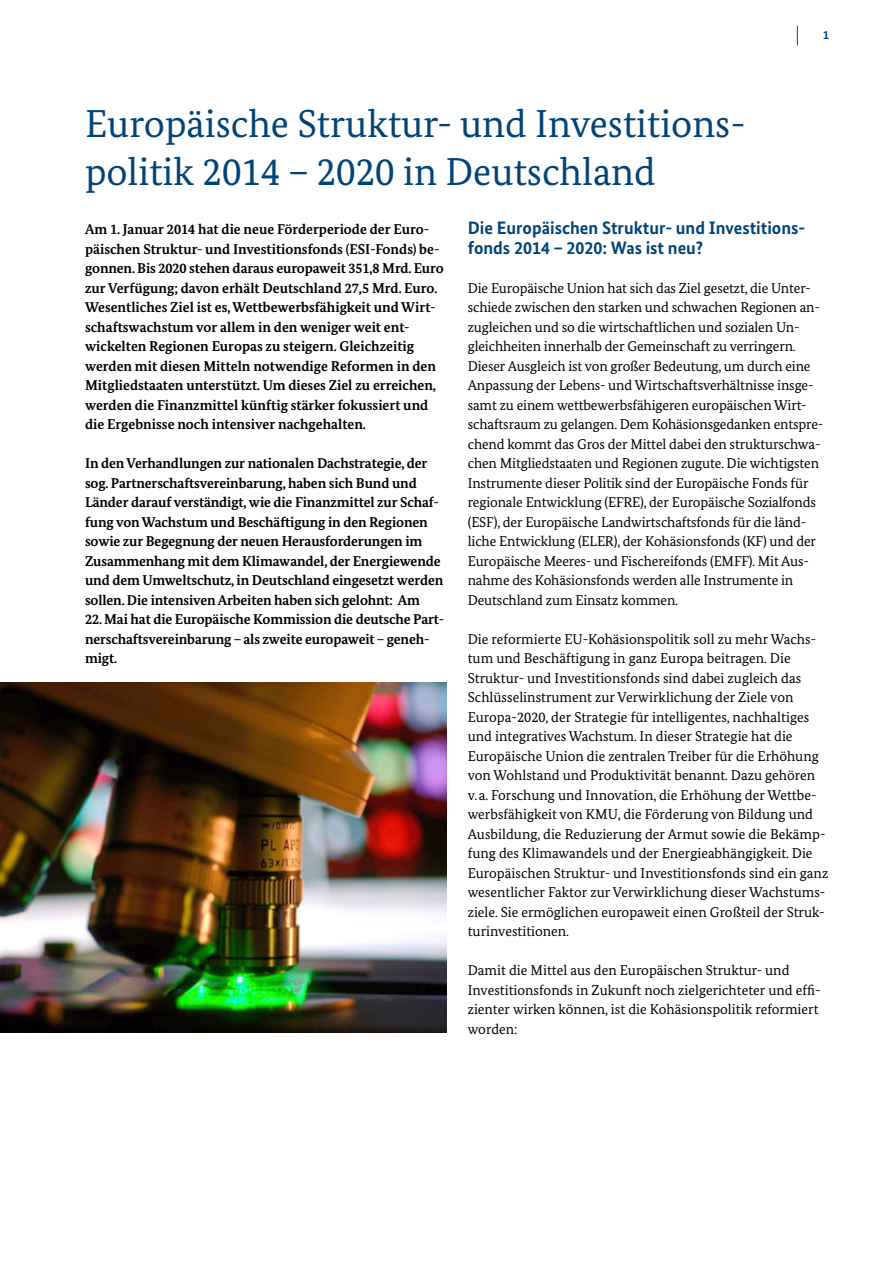
<style>
.page{position:relative;width:893px;height:1263px;background:#fff}
.page>*{position:absolute;margin:0;border:0;box-sizing:border-box;transform-origin:0 0}
.t1{font:39px/48.8px "Bundes Serif";color:#004376}
.t2{font:700 18px/19.5px "Bundes Sans";color:#004376}
.t3{font:14.25px/19.5px "Bundes Serif";letter-spacing:-.01em;color:#000}
.t4{font:700 14.25px/19.5px "Bundes Serif";letter-spacing:-.01em;color:#000}
.t5{font:700 12px "Bundes Sans";color:#004376}
</style>
<div class="page">
<svg style="left:797px;top:26px;width:1px;height:20px"></svg>
<img style="left:0;top:682px;width:446px;height:351px">
<p class="t5" style="left:823px;top:28px;width:7px">1</p>
<h2 class="t1" style="left:85px;top:98px;width:657px">Europäische Struktur- und Investitions&shy;politik 2014 – 2020 in Deutschland</h2>
<p class="t4" style="left:85px;top:219px;width:360px">Am 1. Januar 2014 hat die neue Förderperiode der Euro&shy;päischen Struktur- und Investitionsfonds (ESI-Fonds) be&shy;gonnen. Bis 2020 stehen daraus europaweit 351,8 Mrd. Euro zur Verfügung; davon erhält Deutschland 27,5 Mrd. Euro.<br>Wesentliches Ziel ist es, Wettbewerbsfähigkeit und Wirt&shy;schaftswachstum vor allem in den weniger weit ent&shy;wickelten Regionen Europas zu steigern. Gleichzeitig werden mit diesen Mitteln notwendige Reformen in den Mitgliedstaaten unterstützt. Um dieses Ziel zu erreichen, werden die Finanzmittel künftig stärker fokussiert und die Ergebnisse noch intensiver nachgehalten.</p>
<p class="t4" style="left:85px;top:453px;width:360px">In den Verhandlungen zur nationalen Dachstrategie, der sog. Partnerschaftsvereinbarung, haben sich Bund und Länder darauf verständigt, wie die Finanzmittel zur Schaf&shy;fung von Wachstum und Beschäftigung in den Regionen sowie zur Begegnung der neuen Herausforderungen im Zusammenhang mit dem Klimawandel, der Energiewende und dem Umweltschutz, in Deutschland eingesetzt werden sollen. Die intensiven Arbeiten haben sich gelohnt: Am</p>
<p class="t4" style="left:85px;top:609px;width:359px">22. Mai hat die Europäische Kommission die deutsche Part&shy;nerschaftsvereinbarung – als zweite europaweit – geneh&shy;migt.</p>
<h3 class="t2" style="left:468px;top:218px;width:337px">Die Europäischen Struktur- und Investitions&shy;fonds 2014 – 2020: Was ist neu?</h3>
<p class="t3" style="left:468px;top:278px;width:357px">Die Europäische Union hat sich das Ziel gesetzt, die Unter&shy;schiede zwischen den starken und schwachen Regionen an&shy;zugleichen und so die wirtschaftlichen und sozialen Un&shy;gleichheiten innerhalb der Gemeinschaft zu verringern.<br>Dieser Ausgleich ist von großer Bedeutung, um durch eine Anpassung der Lebens- und Wirtschaftsverhältnisse insge&shy;samt zu einem wettbewerbsfähigeren europäischen Wirt&shy;schaftsraum zu gelangen. Dem Kohäsionsgedanken entspre&shy;chend kommt das Gros der Mittel dabei den strukturschwa&shy;chen Mitgliedstaaten und Regionen zugute. Die wichtigsten Instrumente dieser Politik sind der Europäische Fonds für regionale Entwicklung (EFRE), der Europäische Sozialfonds (ESF), der Europäische Landwirtschaftsfonds für die länd&shy;liche Entwicklung (ELER), der Kohäsionsfonds (KF) und der Europäische Meeres- und Fischereifonds (EMFF). Mit Aus&shy;nahme des Kohäsionsfonds werden alle Instrumente in Deutschland zum Einsatz kommen.</p>
<p class="t3" style="left:468px;top:629px;width:362px">Die reformierte EU-Kohäsionspolitik soll zu mehr Wachs&shy;tum und Beschäftigung in ganz Europa beitragen. Die Struktur- und Investitionsfonds sind dabei zugleich das Schlüsselinstrument zur Verwirklichung der Ziele von Europa-2020, der Strategie für intelligentes, nachhaltiges und integratives Wachstum. In dieser Strategie hat die Europäische Union die zentralen Treiber für die Erhöhung von Wohlstand und Produktivität benannt. Dazu gehören v.a. Forschung und Innovation, die Erhöhung der Wettbe&shy;werbsfähigkeit von KMU, die Förderung von Bildung und Ausbildung, die Reduzierung der Armut sowie die Bekämp&shy;fung des Klimawandels und der Energieabhängigkeit. Die Europäischen Struktur- und Investitionsfonds sind ein ganz wesentlicher Faktor zur Verwirklichung dieser Wachstums&shy;ziele. Sie ermöglichen europaweit einen Großteil der Struk&shy;turinvestitionen.</p>
<p class="t3" style="left:468px;top:960px;width:354px">Damit die Mittel aus den Europäischen Struktur- und Investitionsfonds in Zukunft noch zielgerichteter und effi&shy;zienter wirken können, ist die Kohäsionspolitik reformiert worden:</p>
</div>
